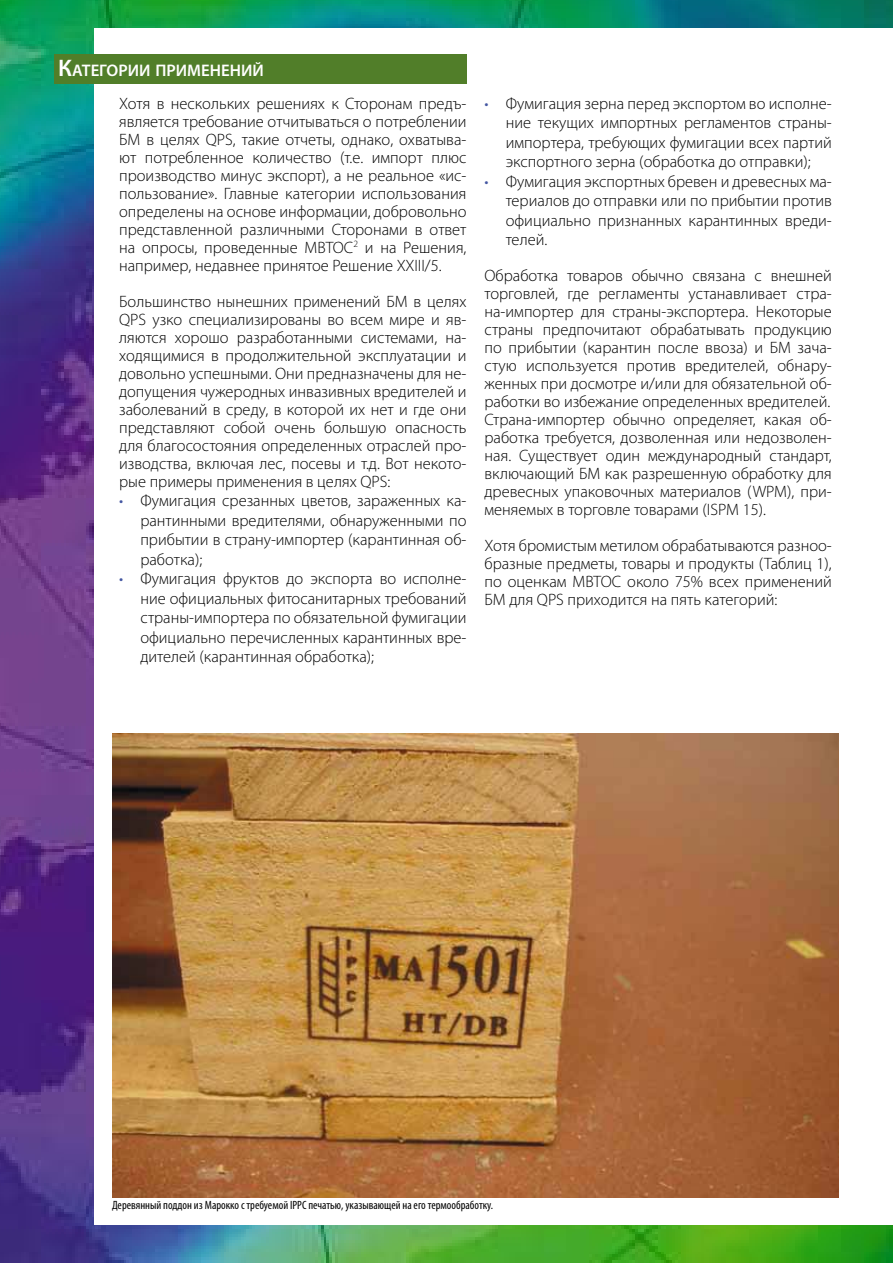
<style>
.page{position:relative;width:893px;height:1263px;background:#fff}
.page>*{position:absolute;margin:0;border:0;box-sizing:border-box;transform-origin:0 0}
.t1{font:600 16.8px "Myriad Pro";color:#fff}
.t2{font:300 16.5px/18px "Myriad Pro";color:#000;text-align:justify}
.t3{font:condensed 12px "Myriad Pro";color:#000}
.s1{font-size:24px}
.s2{color:#4457a2}
</style>
<div class="page">
<img style="left:0;top:0;width:893px;height:1262px">
<div style="left:95px;top:28px;width:798px;height:1197px;background:#fff"></div>
<div style="left:54px;top:54px;width:412px;height:30px;background:#517e29"></div>
<img style="left:112px;top:734px;width:727px;height:463px">
<p class="t1" style="left:58px;top:60px;width:207px"><span class="s1">К</span>атегории применений</p>
<p class="t2" style="left:119px;top:94px;width:349px">Хотя в нескольких решениях к Сторонам предъ&shy;является требование отчитываться о потреблении БМ в целях QPS, такие отчеты, однако, охватыва&shy;ют потребленное количество (т.е. импорт плюс производство минус экспорт), а не реальное «ис&shy;пользование». Главные категории использования определены на основе информации, добровольно представленной различными Сторонами в ответ на опросы, проведенные MBTOC<sup>2</sup> и на Решения, например, недавнее принятое Решение XXIII/5.</p>
<p class="t2" style="left:119px;top:292px;width:349px">Большинство нынешних применений БМ в целях QPS узко специализированы во всем мире и яв&shy;ляются хорошо разработанными системами, на&shy;ходящимися в продолжительной эксплуатации и довольно успешными. Они предназначены для не&shy;допущения чужеродных инвазивных вредителей и заболеваний в среду, в которой их нет и где они представляют собой очень большую опасность для благосостояния определенных отраслей про&shy;изводства, включая лес, посевы и т.д. Вот некото&shy;рые примеры применения в целях QPS:</p>
<p class="t2" style="left:140px;top:491px;width:328px;line-height:19.5px;text-indent:-21px"><span class="s2">•</span> Фумигация срезанных цветов, зараженных ка&shy;рантинными вредителями, обнаруженными по прибытии в страну-импортер (карантинная об&shy;работка);</p>
<p class="t2" style="left:140px;top:569px;width:328px;line-height:19.5px;text-indent:-21px"><span class="s2">•</span> Фумигация фруктов до экспорта во исполне&shy;ние официальных фитосанитарных требований страны-импортера по обязательной фумигации официально перечисленных карантинных вре&shy;дителей (карантинная обработка);</p>
<p class="t2" style="left:506px;top:93px;width:328px;line-height:19.5px;text-indent:-21px"><span class="s2">•</span> Фумигация зерна перед экспортом во исполне&shy;ние текущих импортных регламентов страны&shy;импортера, требующих фумигации всех партий экспортного зерна (обработка до отправки);</p>
<p class="t2" style="left:506px;top:171px;width:328px;line-height:19.5px;text-indent:-21px"><span class="s2">•</span> Фумигация экспортных бревен и древесных ма&shy;териалов до отправки или по прибытии против официально признанных карантинных вреди&shy;телей.</p>
<p class="t2" style="left:484px;top:267px;width:349px">Обработка товаров обычно связана с внешней торговлей, где регламенты устанавливает стра&shy;на-импортер для страны-экспортера. Некоторые страны предпочитают обрабатывать продукцию по прибытии (карантин после ввоза) и БМ зача&shy;стую используется против вредителей, обнару&shy;женных при досмотре и/или для обязательной об&shy;работки во избежание определенных вредителей.<br>Страна-импортер обычно определяет, какая об&shy;работка требуется, дозволенная или недозволен&shy;ная. Существует один международный стандарт, включающий БМ как разрешенную обработку для древесных упаковочных материалов (WPM), при&shy;меняемых в торговле товарами (ISPM 15).</p>
<p class="t2" style="left:484px;top:537px;width:349px">Хотя бромистым метилом обрабатываются разноо&shy;бразные предметы, товары и продукты (Taблиц 1), по оценкам MBTOC около 75% всех применений БM для QPS приходится на пять категорий:</p>
<p class="t3" style="left:112px;top:1198px;width:383px">Деревянный поддон из Марокко с требуемой IPPC печатью, указывающей на его термообработку.</p>
</div>
